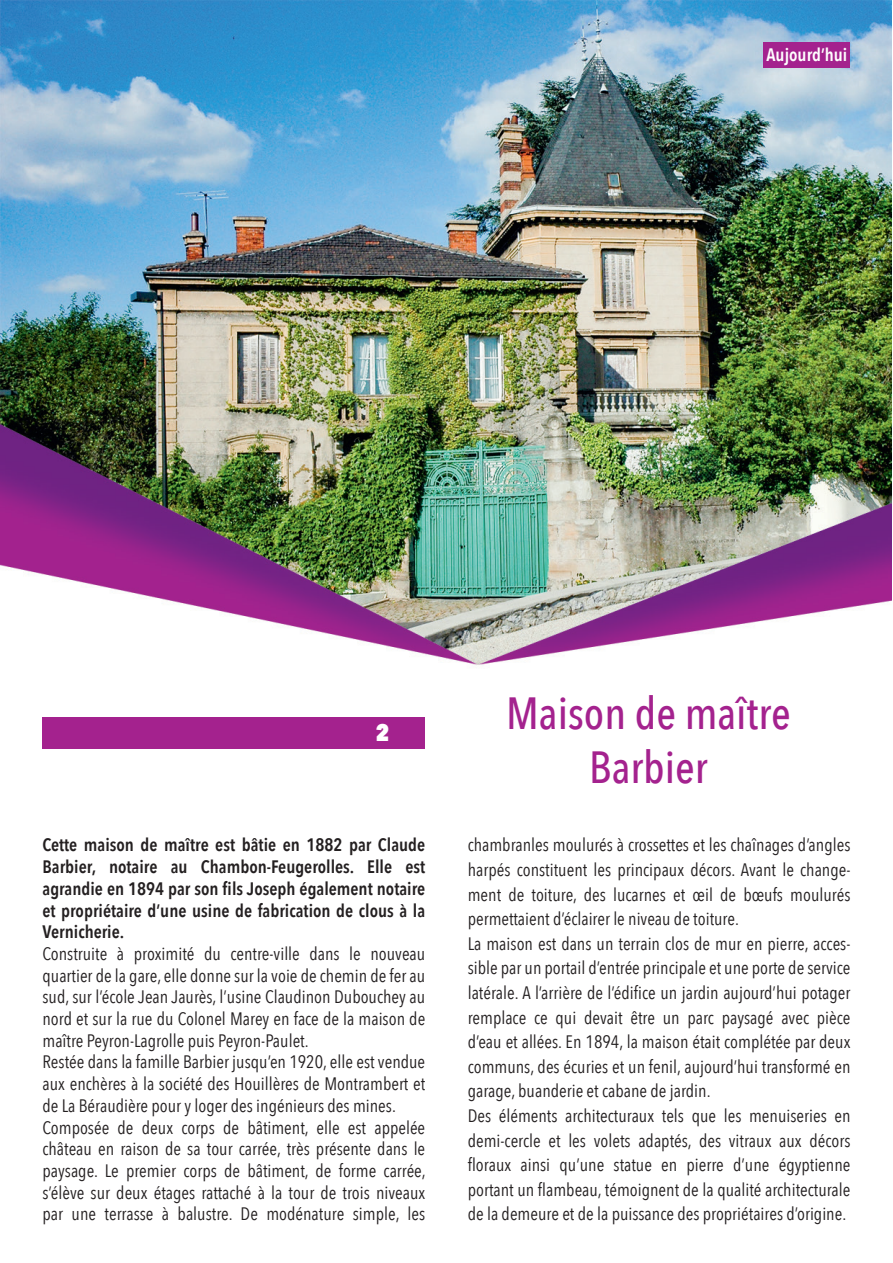
<style>
.page{position:relative;width:893px;height:1263px;background:#fff}
.page>*{position:absolute;margin:0;border:0;box-sizing:border-box;transform-origin:0 0}
.t1{font:500 45px/54px "Avenir Next Condensed";color:#a4228e;text-align:center}
.t2{font:800 24px "Avenir Next Condensed";color:#fff}
.t3{font:18px/24.6px "Avenir Next Condensed";color:#231f20}
.t4{font:600 18px/21.8px "Avenir Next Condensed";color:#231f20;text-align:justify}
.t5{font:600 18px "Avenir Next Condensed";color:#fff}
</style>
<div class="page">
<img style="left:0;top:0;width:891px;height:749px">
<div style="left:43px;top:717px;width:382px;height:32px;background:#a4228e"></div>
<div style="left:763px;top:43px;width:87px;height:25px;background:#a4228e"></div>
<p class="t5" style="left:766px;top:39px;width:82px">Aujourd’hui</p>
<h2 class="t2" style="left:376px;top:718px;width:15px">2</h2>
<p class="t4" style="left:43px;top:834px;width:384px">Cette maison de maître est bâtie en 1882 par Claude Barbier, notaire au Chambon-Feugerolles. Elle est agrandie en 1894 par son fils Joseph également notaire et propriétaire d’une usine de fabrication de clous à la Vernicherie.</p>
<p class="t3" style="left:43px;top:942px;width:385px;line-height:21.8px">Construite à proximité du centre-ville dans le nouveau quartier de la gare, elle donne sur la voie de chemin de fer au sud, sur l’école Jean Jaurès, l’usine Claudinon Dubouchey au nord et sur la rue du Colonel Marey en face de la maison de maître Peyron-Lagrolle puis Peyron-Paulet.<br>Restée dans la famille Barbier jusqu’en 1920, elle est vendue aux enchères à la société des Houillères de Montrambert et de La Béraudière pour y loger des ingénieurs des mines.<br>Composée de deux corps de bâtiment, elle est appelée château en raison de sa tour carrée, très présente dans le paysage. Le premier corps de bâtiment, de forme carrée, s’élève sur deux étages rattaché à la tour de trois niveaux par une terrasse à balustre. De modénature simple, les</p>
<h1 class="t1" style="left:506px;top:686px;width:286px">Maison de maître<br>Barbier</h1>
<p class="t3" style="left:468px;top:832px;width:384px">chambranles moulurés à crossettes et les chaînages d’angles harpés constituent les principaux décors. Avant le change&shy;ment de toiture, des lucarnes et œil de bœufs moulurés permettaient d’éclairer le niveau de toiture.<br>La maison est dans un terrain clos de mur en pierre, acces&shy;sible par un portail d’entrée principale et une porte de service latérale. A l’arrière de l’édifice un jardin aujourd’hui potager remplace ce qui devait être un parc paysagé avec pièce d’eau et allées. En 1894, la maison était complétée par deux communs, des écuries et un fenil, aujourd’hui transformé en garage, buanderie et cabane de jardin.<br>Des éléments architecturaux tels que les menuiseries en demi-cercle et les volets adaptés, des vitraux aux décors floraux ainsi qu’une statue en pierre d’une égyptienne portant un flambeau, témoignent de la qualité architecturale de la demeure et de la puissance des propriétaires d’origine.</p>
</div>
